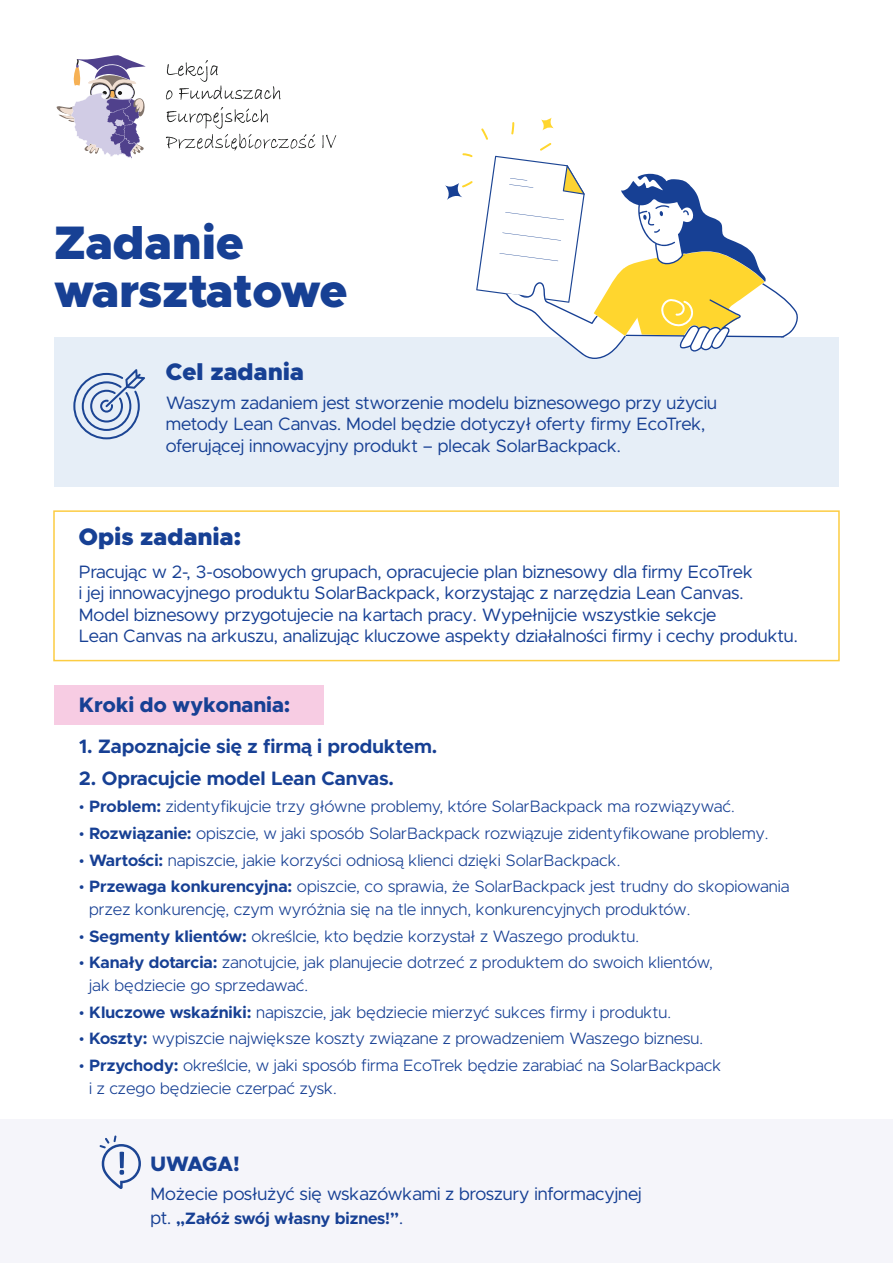
<style>
.page{position:relative;width:893px;height:1263px;background:#fff}
.page>*{position:absolute;margin:0;border:0;box-sizing:border-box;transform-origin:0 0}
.t1{font:900 47.25px/48.4px "Metropolis";color:#174094}
.t2{font:900 24px "Metropolis";color:#174094}
.t3{font:800 21px "Metropolis";color:#174094}
.t4{font:700 19.5px "Metropolis";color:#174094}
.t5{font:18px/21.6px "Metropolis";color:#174094}
.t6{font:300 16.5px/22.5px "Metropolis";color:#174094}
.t7{font:700 16.5px "Metropolis";color:#174094}
.s1{font-weight:700}
.s2{font-weight:400;font-size:18px}
</style>
<div class="page">
<div style="left:0;top:1120px;width:893px;height:143px;background:#f5f5fa"></div>
<div style="left:54px;top:685px;width:269px;height:40px;background:#f7cce3"></div>
<svg style="left:56px;top:55px;width:90px;height:104px"></svg>
<svg style="left:166px;top:60px;width:114px;height:40px"></svg>
<svg style="left:322px;top:135px;width:14px;height:13px"></svg>
<svg style="left:166px;top:107px;width:149px;height:44px"></svg>
<div style="left:53px;top:510px;width:787px;height:151px;border:2px solid #fccc42"></div>
<div style="left:54px;top:337px;width:785px;height:150px;background:#e6eef7"></div>
<svg style="left:73px;top:369px;width:72px;height:70px"></svg>
<svg style="left:445px;top:118px;width:353px;height:241px"></svg>
<svg style="left:100px;top:1135px;width:41px;height:54px"></svg>
<p class="t1" style="left:54px;top:218px;width:295px">Zadanie warsztatowe</p>
<p class="t2" style="left:166px;top:356px;width:140px">Cel zadania</p>
<p class="t5" style="left:166px;top:392px;width:553px">Waszym zadaniem jest stworzenie modelu biznesowego przy użyciu metody Lean Canvas. Model będzie dotyczył oferty firmy EcoTrek, oferującej innowacyjny produkt – plecak SolarBackpack.</p>
<p class="t2" style="left:79px;top:521px;width:164px">Opis zadania:</p>
<p class="t5" style="left:79px;top:561px;width:721px">Pracując w 2-, 3-osobowych grupach, opracujecie plan biznesowy dla firmy EcoTrek<br>i jej innowacyjnego produktu SolarBackpack, korzystając z narzędzia Lean Canvas.<br>Model biznesowy przygotujecie na kartach pracy. Wypełnijcie wszystkie sekcje<br>Lean Canvas na arkuszu, analizując kluczowe aspekty działalności firmy i cechy produktu.</p>
<p class="t3" style="left:79px;top:691px;width:213px">Kroki do wykonania:</p>
<p class="t4" style="left:79px;top:734px;width:360px">1. Zapoznajcie się z firmą i produktem.</p>
<p class="t4" style="left:79px;top:766px;width:317px">2. Opracujcie model Lean Canvas.</p>
<p class="t6" style="left:79px;top:795px;width:658px">• <span class="s1">Problem:</span> zidentyfikujcie trzy główne problemy, które SolarBackpack ma rozwiązywać.</p>
<p class="t6" style="left:79px;top:822px;width:691px">• <span class="s1">Rozwiązanie:</span> opiszcie, w jaki sposób SolarBackpack rozwiązuje zidentyfikowane problemy.</p>
<p class="t6" style="left:79px;top:849px;width:543px">• <span class="s1">Wartości:</span> napiszcie, jakie korzyści odniosą klienci dzięki SolarBackpack.</p>
<p class="t6" style="left:89px;top:875px;width:702px;text-indent:-10px">• <span class="s1">Przewaga konkurencyjna:</span> opiszcie, co sprawia, że SolarBackpack jest trudny do skopiowania przez konkurencję, czym wyróżnia się na tle innych, konkurencyjnych produktów.</p>
<p class="t6" style="left:79px;top:925px;width:562px">• <span class="s1">Segmenty klientów:</span> określcie, kto będzie korzystał z Waszego produktu.</p>
<p class="t6" style="left:89px;top:951px;width:625px;text-indent:-10px">• <span class="s1">Kanały dotarcia:</span> zanotujcie, jak planujecie dotrzeć z produktem do swoich klientów, jak będziecie go sprzedawać.</p>
<p class="t6" style="left:79px;top:1001px;width:594px">• <span class="s1">Kluczowe wskaźniki:</span> napiszcie, jak będziecie mierzyć sukces firmy i produktu.</p>
<p class="t6" style="left:79px;top:1027px;width:626px">• <span class="s1">Koszty:</span> wypiszcie największe koszty związane z prowadzeniem Waszego biznesu.</p>
<p class="t6" style="left:89px;top:1054px;width:634px;text-indent:-10px">• <span class="s1">Przychody:</span> określcie, w jaki sposób firma EcoTrek będzie zarabiać na SolarBackpack i z czego będziecie czerpać zysk.</p>
<p class="t3" style="left:151px;top:1150px;width:91px">UWAGA!</p>
<p class="t5" style="left:151px;top:1182px;width:493px">Możecie posłużyć się wskazówkami z broszury informacyjnej</p>
<p class="t7" style="left:151px;top:1207px;width:254px"><span class="s2">pt.</span> „Załóż swój własny biznes!”<span class="s2">.</span></p>
</div>
